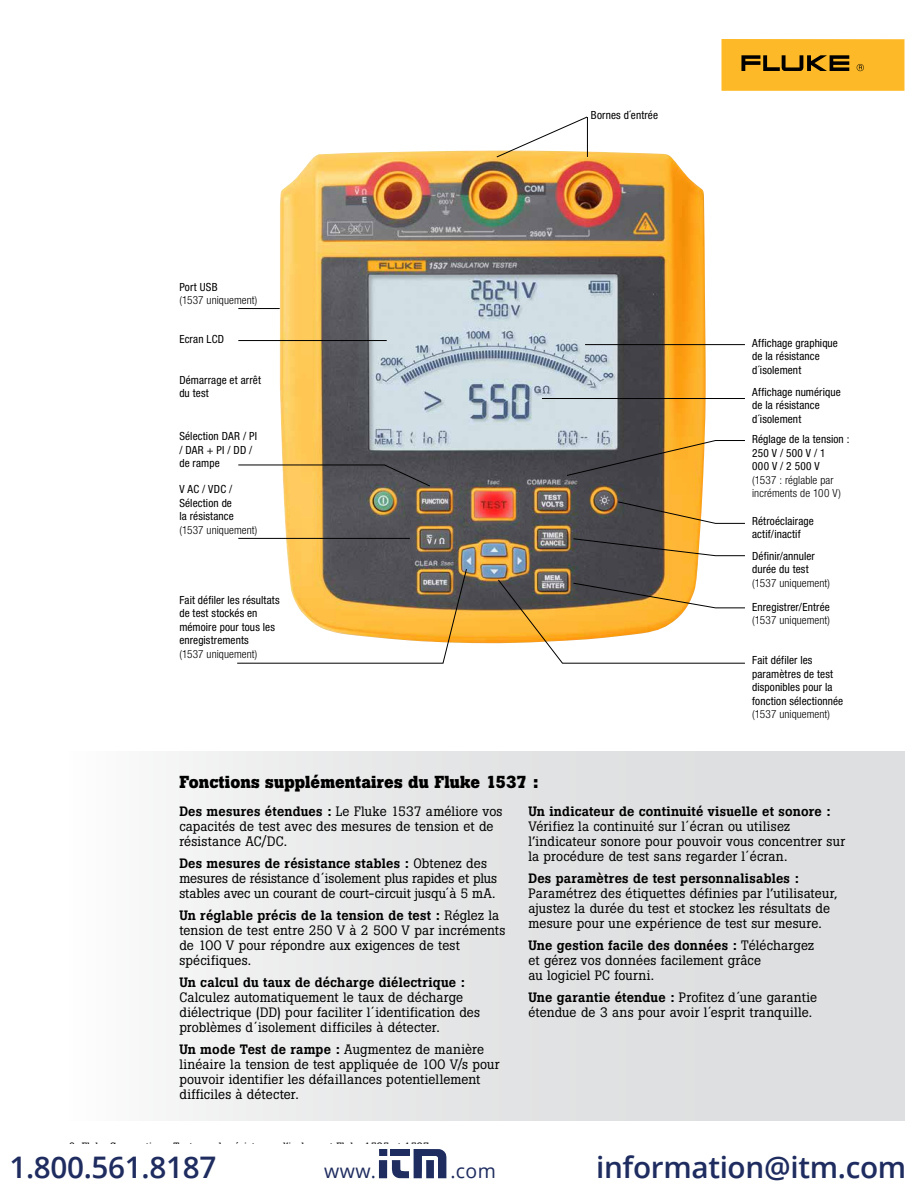
<style>
.page{position:relative;width:918px;height:1188px;background:#fff}
.page>*{position:absolute;margin:0;border:0;box-sizing:border-box;transform-origin:0 0}
.t1{font:600 29.7px "Open Sans";letter-spacing:-.01em;color:#1e2c5f}
.t2{font:19.5px "Open Sans";letter-spacing:.02em;color:#1e2c5f}
.t3{font:700 17.25px "Boton Pro";letter-spacing:.005em;color:#000}
.t4{font:13.5px/15px "Boton Pro";letter-spacing:.01em;color:#000}
.t5{font:500 13.5px "Boton Pro";letter-spacing:.015em;color:#000}
.t6{font:condensed 11.25px/13.5px "Helvetica Neue LT Pro";letter-spacing:.01em;color:#000}
.t7{font:300 condensed 11.25px/13.5px "Helvetica Neue LT Pro";letter-spacing:.01em;color:#000}
.s1{font-weight:500}
</style>
<div class="page">
<div style="left:69px;top:751px;width:835px;height:369px;background:linear-gradient(to right,#f6f6f6,#d8d9da)"></div>
<img style="left:280px;top:151px;width:426px;height:493px">
<div style="left:721px;top:39px;width:183px;height:52px;background:#fdb927"></div>
<svg style="left:741px;top:55px;width:108px;height:16px"></svg>
<svg style="left:857px;top:64px;width:7px;height:7px"></svg>
<svg style="left:496px;top:116px;width:92px;height:42px"></svg>
<hr style="left:542px;top:398px;width:203px;height:1px;background:#000">
<svg style="left:573px;top:538px;width:172px;height:18px"></svg>
<hr style="left:238px;top:340px;width:149px;height:1px;background:#000">
<hr style="left:238px;top:308px;width:42px;height:1px;background:#000">
<hr style="left:238px;top:538px;width:172px;height:1px;background:#000">
<svg style="left:238px;top:464px;width:193px;height:23px"></svg>
<svg style="left:617px;top:501px;width:128px;height:23px"></svg>
<svg style="left:566px;top:440px;width:179px;height:36px"></svg>
<svg style="left:237px;top:568px;width:230px;height:96px"></svg>
<svg style="left:497px;top:579px;width:248px;height:85px"></svg>
<hr style="left:585px;top:344px;width:160px;height:1px;background:#000">
<div style="left:379px;top:1149px;width:8px;height:7px;background:#1e2c5f"></div>
<div style="left:379px;top:1160px;width:8px;height:18px;background:#1e2c5f"></div>
<svg style="left:391px;top:1149px;width:55px;height:29px"></svg>
<p class="t6" style="left:591px;top:108px;width:69px">Bornes d´entrée</p>
<p class="t6" style="left:179px;top:280px;width:40px">Port USB</p>
<p class="t7" style="left:179px;top:294px;width:79px">(1537 uniquement)</p>
<p class="t6" style="left:179px;top:332px;width:46px">Ecran LCD</p>
<p class="t6" style="left:179px;top:373px;width:83px">Démarrage et arrêt du test</p>
<p class="t6" style="left:179px;top:429px;width:79px">Sélection DAR / PI / DAR + PI / DD / de rampe</p>
<p class="t6" style="left:179px;top:483px;width:56px">V AC / VDC /<br>Sélection de la résistance</p>
<p class="t7" style="left:179px;top:523px;width:79px">(1537 uniquement)</p>
<p class="t6" style="left:179px;top:593px;width:102px">Fait défiler les résultats de test stockés en mémoire pour tous les enregistrements</p>
<p class="t7" style="left:179px;top:647px;width:79px">(1537 uniquement)</p>
<p class="t3" style="left:179px;top:770px;width:361px">Fonctions supplémentaires du Fluke 1537 :</p>
<p class="t6" style="left:752px;top:336px;width:87px">Affichage graphique de la résistance d´isolement</p>
<p class="t6" style="left:752px;top:385px;width:90px">Affichage numérique de la résistance d´isolement</p>
<p class="t6" style="left:752px;top:432px;width:99px">Réglage de la tension :<br>250 V / 500 V / 1<br>000 V / 2 500 V</p>
<p class="t7" style="left:752px;top:473px;width:90px">(1537 : réglable par incréments de 100 V)</p>
<p class="t6" style="left:752px;top:514px;width:63px">Rétroéclairage actif/inactif</p>
<p class="t6" style="left:752px;top:549px;width:64px">Définir/annuler durée du test</p>
<p class="t7" style="left:752px;top:576px;width:79px">(1537 uniquement)</p>
<p class="t6" style="left:752px;top:600px;width:79px">Enregistrer/Entrée</p>
<p class="t7" style="left:752px;top:614px;width:79px">(1537 uniquement)</p>
<p class="t6" style="left:752px;top:653px;width:93px">Fait défiler les paramètres de test disponibles pour la fonction sélectionnée</p>
<p class="t7" style="left:752px;top:707px;width:79px">(1537 uniquement)</p>
<p class="t4" style="left:179px;top:804px;width:325px"><span class="s1">Des mesures étendues :</span> Le Fluke 1537 améliore vos capacités de test avec des mesures de tension et de résistance AC/DC.</p>
<p class="t4" style="left:179px;top:856px;width:319px"><span class="s1">Des mesures de résistance stables :</span> Obtenez des mesures de résistance d´isolement plus rapides et plus stables avec un courant de court-circuit jusqu´à 5 mA.</p>
<p class="t4" style="left:179px;top:908px;width:328px"><span class="s1">Un réglable précis de la tension de test :</span> Réglez la tension de test entre 250 V à 2 500 V par incréments de 100 V pour répondre aux exigences de test spécifiques.</p>
<p class="t5" style="left:179px;top:974px;width:287px">Un calcul du taux de décharge diélectrique :</p>
<p class="t4" style="left:179px;top:990px;width:302px">Calculez automatiquement le taux de décharge diélectrique (DD) pour faciliter l´identification des problèmes d´isolement difficiles à détecter.</p>
<p class="t4" style="left:179px;top:1042px;width:322px"><span class="s1">Un mode Test de rampe :</span> Augmentez de manière linéaire la tension de test appliquée de 100 V/s pour pouvoir identifier les défaillances potentiellement difficiles à détecter.</p>
<h1 class="t1" style="left:9px;top:1147px;width:208px">1.800.561.8187</h1>
<h2 class="t2" style="left:324px;top:1158px;width:53px">www.</h2>
<h2 class="t2" style="left:450px;top:1158px;width:47px">.com</h2>
<p class="t5" style="left:528px;top:803px;width:304px">Un indicateur de continuité visuelle et sonore :</p>
<p class="t4" style="left:528px;top:819px;width:318px">Vérifiez la continuité sur l´écran ou utilisez l’indicateur sonore pour pouvoir vous concentrer sur la procédure de test sans regarder l´écran.</p>
<p class="t5" style="left:528px;top:870px;width:272px">Des paramètres de test personnalisables :</p>
<p class="t4" style="left:528px;top:886px;width:311px">Paramétrez des étiquettes définies par l’utilisateur, ajustez la durée du test et stockez les résultats de mesure pour une expérience de test sur mesure.</p>
<p class="t4" style="left:528px;top:938px;width:287px"><span class="s1">Une gestion facile des données :</span> Téléchargez et gérez vos données facilement grâce<br>au logiciel PC fourni.</p>
<p class="t4" style="left:528px;top:990px;width:290px"><span class="s1">Une garantie étendue :</span> Profitez d´une garantie étendue de 3 ans pour avoir l´esprit tranquille.</p>
<h1 class="t1" style="left:596px;top:1147px;width:312px">information@itm.com</h1>
</div>
